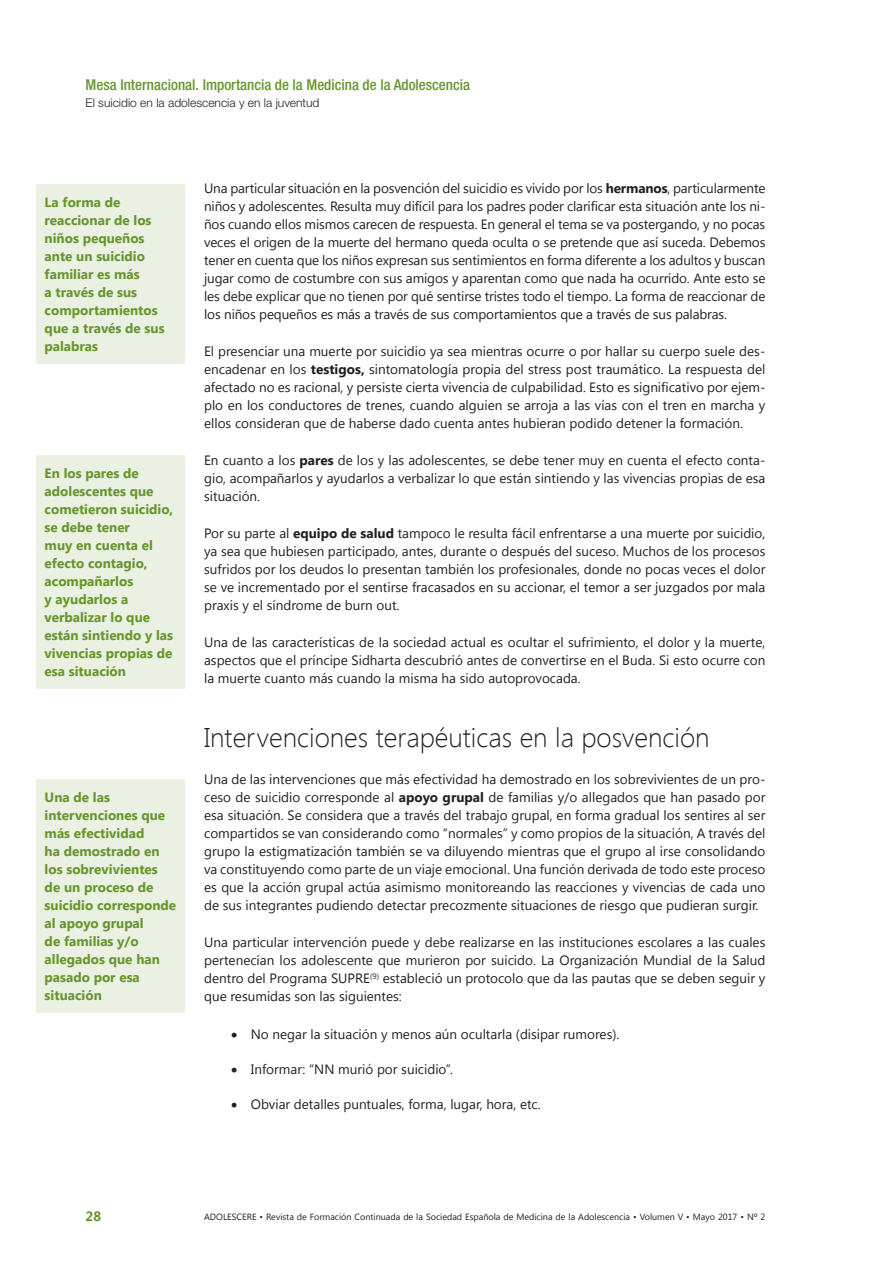
<style>
.page{position:relative;width:893px;height:1263px;background:#fff}
.page>*{position:absolute;margin:0;border:0;box-sizing:border-box;transform-origin:0 0}
.t1{font:300 27px "Segoe UI";color:#231f20}
.t2{font:500 condensed 15px "Helvetica Neue LT Std";color:#66952c}
.t3{font:13.5px/18px "Segoe UI";color:#231f20;text-align:justify}
.t4{font:700 13.5px/18px "Segoe UI";color:#66952c}
.t5{font:300 12px "Helvetica Neue LT Std";color:#231f20}
.t6{font:9px "Segoe UI";color:#231f20}
.s1{font-weight:700}
</style>
<div class="page">
<div style="left:36px;top:185px;width:149px;height:179px;background:#eaf0e2"></div>
<div style="left:36px;top:456px;width:149px;height:233px;background:#eaf0e2"></div>
<div style="left:36px;top:779px;width:149px;height:234px;background:#eaf0e2"></div>
<p class="t2" style="left:86px;top:76px;width:386px">Mesa Internacional. Importancia de la Medicina de la Adolescencia</p>
<p class="t5" style="left:86px;top:95px;width:235px">El suicidio en la adolescencia y en la juventud</p>
<p class="t4" style="left:45px;top:193px;width:122px">La forma de reaccionar de los niños pequeños ante un suicidio familiar es más<br>a través de sus comportamientos que a través de sus palabras</p>
<p class="t4" style="left:45px;top:464px;width:130px">En los pares de adolescentes que cometieron suicidio, se debe tener<br>muy en cuenta el efecto contagio, acompañarlos<br>y ayudarlos a verbalizar lo que están sintiendo y las vivencias propias de esa situación</p>
<p class="t4" style="left:45px;top:788px;width:133px">Una de las intervenciones que más efectividad<br>ha demostrado en los sobrevivientes de un proceso de suicidio corresponde al apoyo grupal<br>de familias y/o allegados que han pasado por esa situación</p>
<p class="t3" style="left:204px;top:178px;width:563px">Una particular situación en la posvención del suicidio es vivido por los <span class="s1">hermanos</span>, particularmente niños y adolescentes. Resulta muy difícil para los padres poder clarificar esta situación ante los ni&shy;ños cuando ellos mismos carecen de respuesta. En general el tema se va postergando, y no pocas veces el origen de la muerte del hermano queda oculta o se pretende que así suceda. Debemos tener en cuenta que los niños expresan sus sentimientos en forma diferente a los adultos y buscan jugar como de costumbre con sus amigos y aparentan como que nada ha ocurrido. Ante esto se les debe explicar que no tienen por qué sentirse tristes todo el tiempo. La forma de reaccionar de los niños pequeños es más a través de sus comportamientos que a través de sus palabras.</p>
<p class="t3" style="left:204px;top:341px;width:563px">El presenciar una muerte por suicidio ya sea mientras ocurre o por hallar su cuerpo suele des&shy;encadenar en los <span class="s1">testigos,</span> sintomatología propia del stress post traumático. La respuesta del afectado no es racional, y persiste cierta vivencia de culpabilidad. Esto es significativo por ejem&shy;plo en los conductores de trenes, cuando alguien se arroja a las vías con el tren en marcha y ellos consideran que de haberse dado cuenta antes hubieran podido detener la formación.</p>
<p class="t3" style="left:204px;top:451px;width:563px">En cuanto a los <span class="s1">pares</span> de los y las adolescentes, se debe tener muy en cuenta el efecto conta&shy;gio, acompañarlos y ayudarlos a verbalizar lo que están sintiendo y las vivencias propias de esa situación.</p>
<p class="t3" style="left:204px;top:524px;width:563px">Por su parte al <span class="s1">equipo de salud</span> tampoco le resulta fácil enfrentarse a una muerte por suicidio, ya sea que hubiesen participado, antes, durante o después del suceso. Muchos de los procesos sufridos por los deudos lo presentan también los profesionales, donde no pocas veces el dolor se ve incrementado por el sentirse fracasados en su accionar, el temor a ser juzgados por mala praxis y el síndrome de burn out.</p>
<p class="t3" style="left:204px;top:633px;width:563px">Una de las características de la sociedad actual es ocultar el sufrimiento, el dolor y la muerte, aspectos que el príncipe Sidharta descubrió antes de convertirse en el Buda. Si esto ocurre con la muerte cuanto más cuando la misma ha sido autoprovocada.</p>
<h1 class="t1" style="left:204px;top:719px;width:507px">Intervenciones terapéuticas en la posvención</h1>
<p class="t3" style="left:204px;top:770px;width:563px">Una de las intervenciones que más efectividad ha demostrado en los sobrevivientes de un pro&shy;ceso de suicidio corresponde al <span class="s1">apoyo grupal</span> de familias y/o allegados que han pasado por esa situación. Se considera que a través del trabajo grupal, en forma gradual los sentires al ser compartidos se van considerando como “normales” y como propios de la situación, A través del grupo la estigmatización también se va diluyendo mientras que el grupo al irse consolidando va constituyendo como parte de un viaje emocional. Una función derivada de todo este proceso es que la acción grupal actúa asimismo monitoreando las reacciones y vivencias de cada uno de sus integrantes pudiendo detectar precozmente situaciones de riesgo que pudieran surgir.</p>
<p class="t3" style="left:204px;top:933px;width:563px">Una particular intervención puede y debe realizarse en las instituciones escolares a las cuales pertenecían los adolescente que murieron por suicido. La Organización Mundial de la Salud dentro del Programa SUPRE<sup>(9)</sup> estableció un protocolo que da las pautas que se deben seguir y que resumidas son las siguientes:</p>
<p class="t3" style="left:231px;top:1024px;width:390px">• No negar la situación y menos aún ocultarla (disipar rumores).</p>
<p class="t3" style="left:231px;top:1059px;width:223px">• Informar: “NN murió por suicidio”.</p>
<p class="t3" style="left:231px;top:1094px;width:311px">• Obviar detalles puntuales, forma, lugar, hora, etc.</p>
<p class="t4" style="left:86px;top:1206px;width:17px">28</p>
<p class="t6" style="left:204px;top:1211px;width:563px">ADOLESCERE • Revista de Formación Continuada de la Sociedad Española de Medicina de la Adolescencia • Volumen V • Mayo 2017 • Nº 2</p>
</div>
